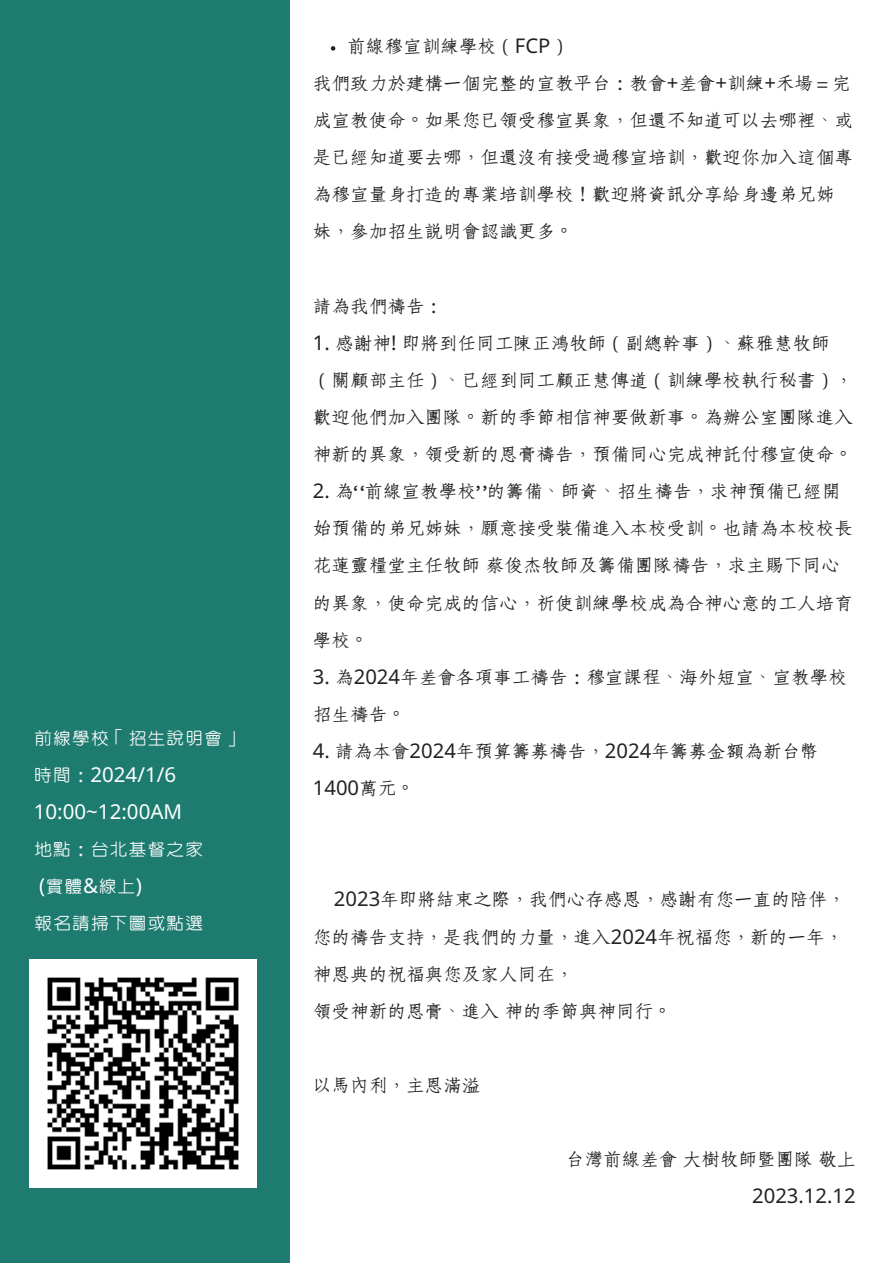
<style>
.page{position:relative;width:893px;height:1264px;background:#fff}
.page>*{position:absolute;margin:0;border:0;box-sizing:border-box;transform-origin:0 0}
.t1{font:20.55px "cw Te X Yen";color:#fff}
.t2{font:20.55px/37px "Noto Sans";color:#fff}
.t3{font:20.25px/37px "cw Te X Fang Song";color:#222}
.t4{font:20.25px "Noto Sans";color:#222}
.s1{font-family:"cw Te X Yen"}
.s2{font-family:"Noto Sans"}
</style>
<div class="page">
<div style="left:0;top:0;width:289px;height:1262px;background:#1d7b6f"></div>
<svg style="left:331px;top:46px;width:4px;height:5px"></svg>
<img style="left:30px;top:959px;width:227px;height:228px">
<p class="t1" style="left:34px;top:728px;width:209px">前線學校「招生說明會」</p>
<p class="t2" style="left:34px;top:755px;width:150px"><span class="s1">時間：</span>2024/1/6<br>10:00~12:00AM</p>
<p class="t1" style="left:34px;top:839px;width:171px">地點：台北基督之家</p>
<p class="t1" style="left:39px;top:876px;width:104px"><span class="s2">(</span>實體<span class="s2">&amp;</span>線上<span class="s2">)</span></p>
<p class="t1" style="left:34px;top:913px;width:171px">報名請掃下圖或點選</p>
<p class="t3" style="left:347px;top:28px;width:223px">前線穆宣訓練學校（<span class="s2">FCP</span>）</p>
<p class="t3" style="left:313px;top:65px;width:541px">我們致力於建構一個完整的宣教平台：教會<span class="s2">+</span>差會<span class="s2">+</span>訓練<span class="s2">+</span>禾場＝完成宣教使命。如果您已領受穆宣異象，但還不知道可以去哪裡、或是已經知道要去哪，但還沒有接受過穆宣培訓，歡迎你加入這個專為穆宣量身打造的專業培訓學校！歡迎將資訊分享給身邊弟兄姊妹，參加招生說明會認識更多。</p>
<p class="t3" style="left:313px;top:288px;width:132px">請為我們禱告：</p>
<p class="t3" style="left:313px;top:325px;width:541px"><span class="s2">1.</span> 感謝神<span class="s2">!</span> 即將到任同工陳正鴻牧師（副總幹事）、蘇雅慧牧師（關顧部主任）、已經到同工顧正慧傳道（訓練學校執行秘書），歡迎他們加入團隊。新的季節相信神要做新事。為辦公室團隊進入神新的異象，領受新的恩膏禱告，預備同心完成神託付穆宣使命。</p>
<p class="t3" style="left:313px;top:473px;width:541px"><span class="s2">2.</span> 為“前線宣教學校”的籌備、師資、招生禱告，求神預備已經開始預備的弟兄姊妹，願意接受裝備進入本校受訓。也請為本校校長花蓮靈糧堂主任牧師蔡俊杰牧師及籌備團隊禱告，求主賜下同心的異象，使命完成的信心，祈使訓練學校成為合神心意的工人培育學校。</p>
<p class="t3" style="left:313px;top:659px;width:535px"><span class="s2">3.</span> 為<span class="s2">2024</span>年差會各項事工禱告：穆宣課程、海外短宣、宣教學校招生禱告。</p>
<p class="t3" style="left:313px;top:733px;width:507px"><span class="s2">4.</span> 請為本會<span class="s2">2024</span>年預算籌募禱告，<span class="s2">2024</span>年籌募金額為新台幣<br><span class="s2">1400</span>萬元。</p>
<p class="t3" style="left:313px;top:881px;width:534px;text-indent:21px"><span class="s2">2023</span>年即將結束之際，我們心存感恩，感謝有您一直的陪伴，您的禱告支持，是我們的力量，進入<span class="s2">2024</span>年祝福您，新的一年，神恩典的祝福與您及家人同在，</p>
<p class="t3" style="left:313px;top:992px;width:360px">領受神新的恩膏、進入神的季節與神同行。</p>
<p class="t3" style="left:313px;top:1067px;width:169px">以馬內利，主恩滿溢</p>
<p class="t3" style="left:565px;top:1141px;width:291px">台灣前線差會大樹牧師暨團隊敬上</p>
<p class="t4" style="left:752px;top:1181px;width:105px">2023.12.12</p>
</div>
